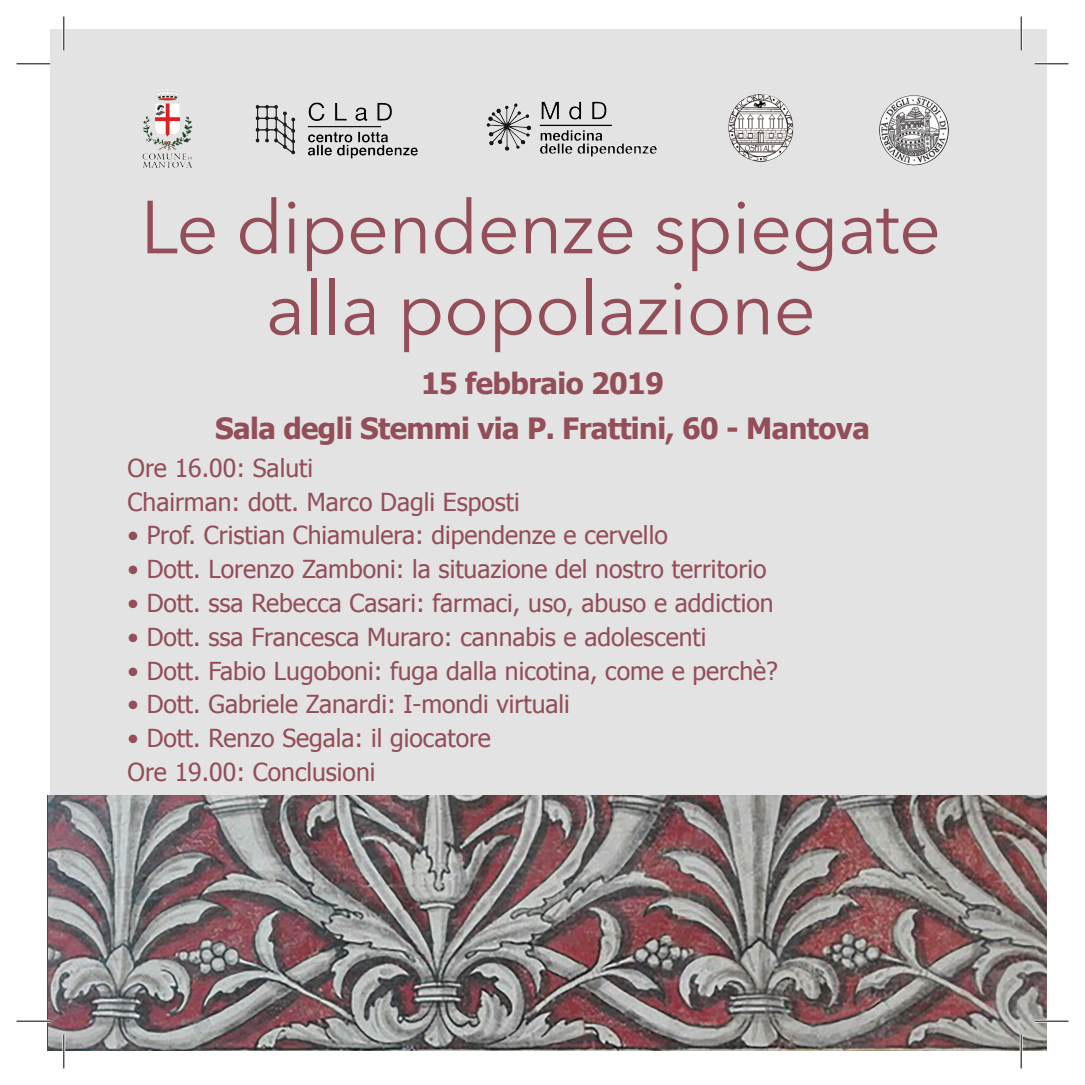
<style>
.page{position:relative;width:1085px;height:1085px;background:#fff}
.page>*{position:absolute;margin:0;border:0;box-sizing:border-box;transform-origin:0 0}
.t1{font:74.25px/81px "Avenir Next";letter-spacing:-.01em;color:#934e58;text-align:center}
.t2{font:700 29.25px/45px "Tahoma";letter-spacing:-.02em;color:#934e58;text-align:center}
.t3{font:24.75px/33.8px "Tahoma";color:#934e58}
</style>
<div class="page">
<div style="left:50px;top:29px;width:996px;height:1012px;background:#e2e3e2"></div>
<img style="left:48px;top:795px;width:998px;height:255px">
<img style="left:491px;top:102px;width:115px;height:22px">
<img style="left:155px;top:89px;width:24px;height:48px">
<img style="left:255px;top:102px;width:137px;height:53px">
<img style="left:728px;top:94px;width:66px;height:68px">
<img style="left:879px;top:95px;width:70px;height:70px">
<hr style="left:1034px;top:62px;width:34px;height:3px;background:#fff">
<hr style="left:17px;top:1019px;width:33px;height:3px;background:#fff">
<hr style="left:1034px;top:1019px;width:34px;height:3px;background:#fff">
<hr style="left:62px;top:17px;width:3px;height:33px;background:#fff">
<hr style="left:62px;top:1034px;width:3px;height:34px;background:#fff">
<hr style="left:1019px;top:17px;width:3px;height:33px;background:#fff">
<hr style="left:1019px;top:1034px;width:3px;height:34px;background:#fff">
<hr style="left:17px;top:63px;width:33px;height:1px;background:#000">
<hr style="left:1034px;top:63px;width:34px;height:1px;background:#000">
<hr style="left:17px;top:1020px;width:33px;height:1px;background:#000">
<hr style="left:1034px;top:1020px;width:34px;height:1px;background:#000">
<hr style="left:63px;top:17px;width:1px;height:33px;background:#000">
<hr style="left:63px;top:1034px;width:1px;height:34px;background:#000">
<hr style="left:1020px;top:17px;width:1px;height:33px;background:#000">
<hr style="left:1020px;top:1034px;width:1px;height:34px;background:#000">
<h1 class="t1" style="left:140px;top:184px;width:802px">Le dipendenze spiegate alla popolazione</h1>
<p class="t2" style="left:215px;top:358px;width:656px">15 febbraio 2019<br>Sala degli Stemmi via P. Frattini, 60 - Mantova</p>
<p class="t3" style="left:128px;top:450px;width:394px">Ore 16.00: Saluti<br>Chairman: dott. Marco Dagli Esposti</p>
<p class="t3" style="left:128px;top:517px;width:541px">• Prof. Cristian Chiamulera: dipendenze e cervello</p>
<p class="t3" style="left:128px;top:551px;width:640px">• Dott. Lorenzo Zamboni: la situazione del nostro territorio</p>
<p class="t3" style="left:128px;top:585px;width:647px">• Dott. ssa Rebecca Casari: farmaci, uso, abuso e addiction</p>
<p class="t3" style="left:128px;top:618px;width:580px">• Dott. ssa Francesca Muraro: cannabis e adolescenti</p>
<p class="t3" style="left:128px;top:652px;width:651px">• Dott. Fabio Lugoboni: fuga dalla nicotina, come e perchè?</p>
<p class="t3" style="left:128px;top:686px;width:443px">• Dott. Gabriele Zanardi: I-mondi virtuali</p>
<p class="t3" style="left:128px;top:720px;width:365px">• Dott. Renzo Segala: il giocatore<br>Ore 19.00: Conclusioni</p>
</div>
